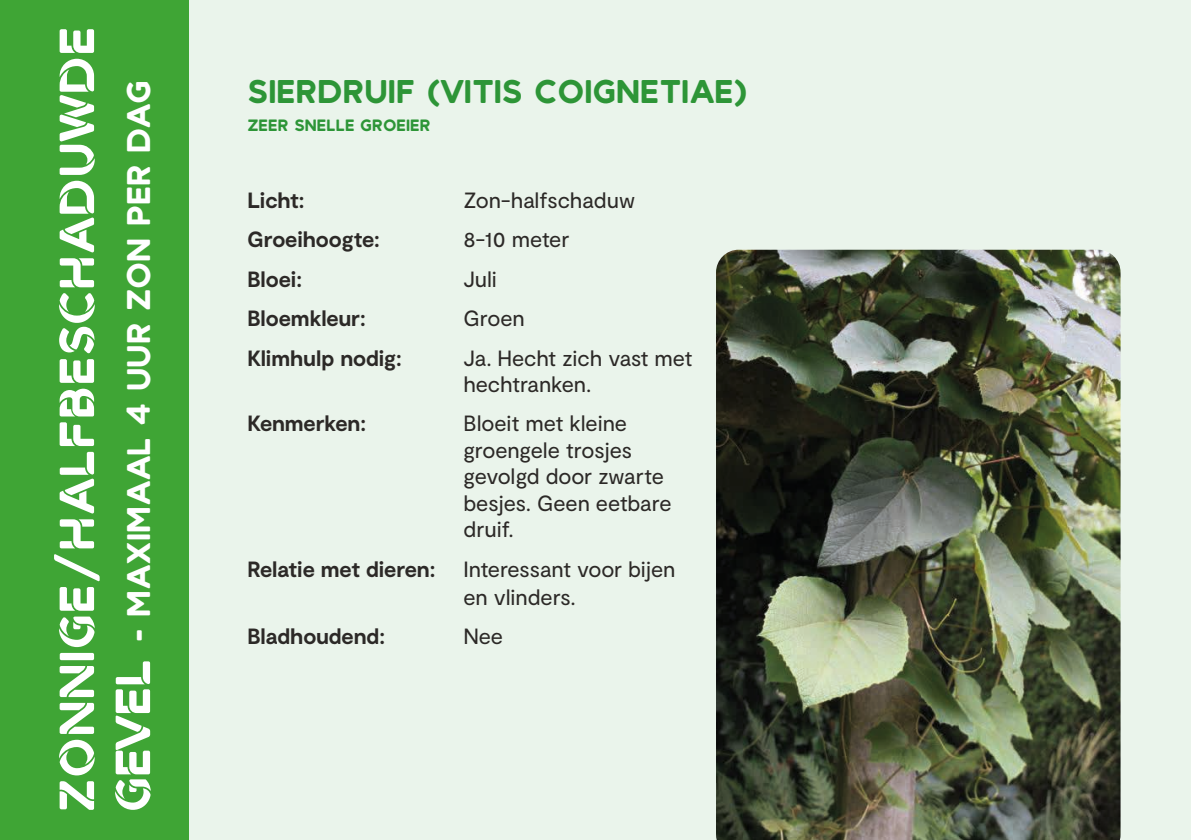
<style>
.page{position:relative;width:1191px;height:840px;background:#fff}
.page>*{position:absolute;margin:0;border:0;box-sizing:border-box;transform-origin:0 0}
.t1{font:60px "Wetteren Stencil Bd";letter-spacing:.015em;color:#fff}
.t2{font:40px "Wetteren Solid";color:#fff}
.t3{font:40px "Wetteren Solid";color:#2d9537}
.t4{font:22px/26.4px "Moderat";letter-spacing:-.005em;color:#2c2927}
.t5{font:700 22px "Moderat";letter-spacing:-.005em;color:#2c2927}
.t6{font:20px "Wetteren Solid";color:#2d9537}
.s1{font-family:"Wetteren Stencil Bd";font-size:60px}
</style>
<div class="page">
<div style="left:0;top:0;width:1191px;height:839px;background:#eaf4eb"></div>
<div style="left:0;top:0;width:188px;height:839px;background:#3fa535"></div>
<img style="left:716px;top:249px;width:404px;height:590px">
<h1 class="t1" style="left:46px;top:811px;width:786px;rotate:-90deg">zonnige/halfbeschaduwde</h1>
<h2 class="t2" style="left:118px;top:811px;width:732px;rotate:-90deg"><span class="s1">gevel</span> - maximaal 4 uur zon per dag</h2>
<h2 class="t3" style="left:247px;top:71px;width:502px">sierdruif (Vitis coignetiae)</h2>
<p class="t6" style="left:247px;top:115px;width:185px">zeer snelle groeier</p>
<p class="t5" style="left:247px;top:186px;width:59px">Licht:</p>
<p class="t4" style="left:463px;top:187px;width:173px">Zon-halfschaduw</p>
<p class="t5" style="left:247px;top:226px;width:134px">Groeihoogte:</p>
<p class="t4" style="left:463px;top:227px;width:108px">8-10 meter</p>
<p class="t5" style="left:247px;top:265px;width:56px">Bloei:</p>
<p class="t4" style="left:463px;top:266px;width:35px">Juli</p>
<p class="t5" style="left:247px;top:304px;width:120px">Bloemkleur:</p>
<p class="t4" style="left:463px;top:305px;width:63px">Groen</p>
<p class="t5" style="left:247px;top:344px;width:156px">Klimhulp nodig:</p>
<p class="t4" style="left:463px;top:345px;width:231px">Ja. Hecht zich vast met hechtranken.</p>
<p class="t5" style="left:247px;top:410px;width:120px">Kenmerken:</p>
<p class="t4" style="left:463px;top:410px;width:210px">Bloeit met kleine groengele trosjes gevolgd door zwarte besjes. Geen eetbare druif.</p>
<p class="t5" style="left:247px;top:554px;width:189px">Relatie met dieren:</p>
<p class="t4" style="left:463px;top:555px;width:213px;line-height:28px">Interessant voor bijen en vlinders.</p>
<p class="t5" style="left:247px;top:622px;width:139px">Bladhoudend:</p>
<p class="t4" style="left:463px;top:623px;width:41px">Nee</p>
</div>
